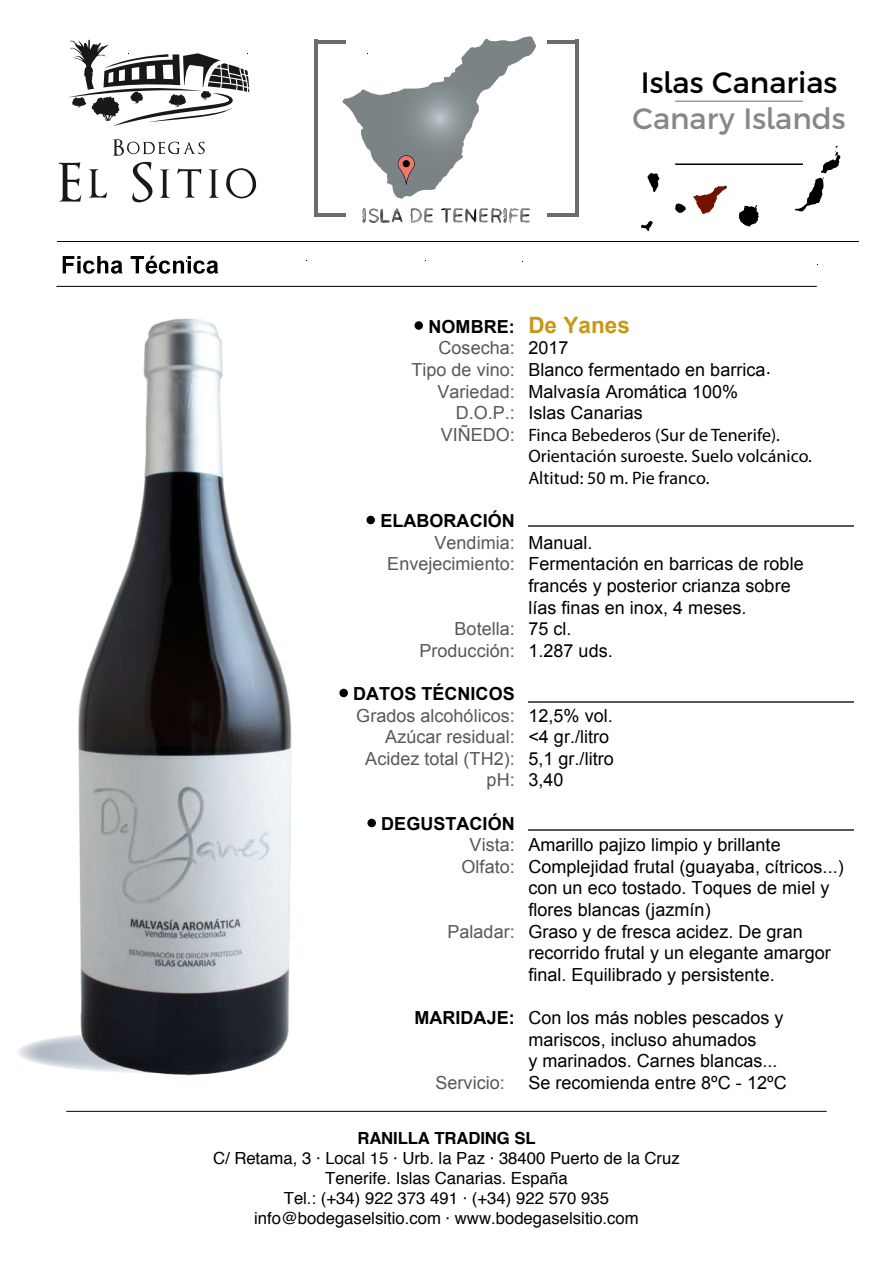
<style>
.page{position:relative;width:893px;height:1263px;background:#fff}
.page>*{position:absolute;margin:0;border:0;box-sizing:border-box;transform-origin:0 0}
.t1{font:29.4px "Argentum Sans";color:#000}
.t2{font:29.4px "Argentum Sans";color:#878787}
.t3{font:700 22.5px "Arial";color:#c99716}
.t4{font:18px/21.6px "Arial";color:#000}
.t5{font:18px/21.6px "Arial";color:#58585a;text-align:right}
.t6{font:18px/21.6px "Myriad Pro";color:#000}
.t7{font:700 18px "Arial";color:#000}
.t8{font:16.65px/20.1px "Helvetica";color:#000;text-align:center}
.t9{font:700 16.65px "Helvetica";letter-spacing:-.005em;color:#000}
</style>
<div class="page">
<svg style="left:16px;top:1031px;width:277px;height:42px"></svg>
<hr style="left:57px;top:286px;width:759px;height:1px;background:#000">
<hr style="left:57px;top:242px;width:801px;height:1px;background:#000">
<svg style="left:63px;top:256px;width:155px;height:18px"></svg>
<hr style="left:67px;top:1111px;width:759px;height:1px;background:#000">
<div style="left:414px;top:321px;width:9px;height:9px;background:#000;border-radius:50%"></div>
<div style="left:366px;top:516px;width:9px;height:8px;background:#000;border-radius:50%"></div>
<div style="left:339px;top:689px;width:9px;height:8px;background:#000;border-radius:50%"></div>
<div style="left:367px;top:819px;width:9px;height:8px;background:#000;border-radius:50%"></div>
<hr style="left:528px;top:526px;width:325px;height:1px;background:#58585a">
<hr style="left:528px;top:701px;width:325px;height:2px;background:#58585a">
<hr style="left:528px;top:829px;width:325px;height:1px;background:#58585a">
<img style="left:78px;top:318px;width:214px;height:757px">
<svg style="left:58px;top:162px;width:23px;height:40px"></svg>
<svg style="left:89px;top:169px;width:18px;height:29px"></svg>
<svg style="left:132px;top:162px;width:20px;height:40px"></svg>
<svg style="left:160px;top:169px;width:10px;height:29px"></svg>
<svg style="left:177px;top:168px;width:24px;height:30px"></svg>
<svg style="left:209px;top:169px;width:10px;height:29px"></svg>
<svg style="left:226px;top:168px;width:30px;height:30px"></svg>
<svg style="left:113px;top:139px;width:92px;height:17px"></svg>
<svg style="left:67px;top:40px;width:182px;height:86px"></svg>
<svg style="left:794px;top:146px;width:46px;height:65px"></svg>
<svg style="left:738px;top:205px;width:21px;height:22px"></svg>
<svg style="left:693px;top:186px;width:34px;height:28px"></svg>
<svg style="left:675px;top:203px;width:10px;height:10px"></svg>
<svg style="left:641px;top:221px;width:12px;height:10px"></svg>
<svg style="left:647px;top:173px;width:12px;height:19px"></svg>
<hr style="left:675px;top:163px;width:127px;height:2px;background:#000">
<hr style="left:314px;top:40px;width:31px;height:4px;background:#6d6c6c">
<hr style="left:314px;top:213px;width:31px;height:4px;background:#6d6c6c">
<hr style="left:314px;top:40px;width:4px;height:177px;background:#6d6c6c">
<hr style="left:547px;top:40px;width:31px;height:4px;background:#6d6c6c">
<hr style="left:547px;top:213px;width:31px;height:4px;background:#6d6c6c">
<hr style="left:575px;top:40px;width:3px;height:177px;background:#6d6c6c">
<svg style="left:342px;top:36px;width:194px;height:163px"></svg>
<div style="left:402px;top:160px;width:8px;height:7px;background:#000;border-radius:50%"></div>
<img style="left:363px;top:209px;width:3px;height:14px">
<img style="left:368px;top:208px;width:10px;height:15px">
<img style="left:380px;top:208px;width:9px;height:15px">
<img style="left:391px;top:209px;width:12px;height:14px">
<img style="left:411px;top:209px;width:11px;height:14px">
<img style="left:424px;top:208px;width:10px;height:15px">
<img style="left:442px;top:208px;width:9px;height:15px">
<img style="left:453px;top:208px;width:10px;height:15px">
<img style="left:465px;top:209px;width:12px;height:14px">
<img style="left:479px;top:208px;width:10px;height:15px">
<img style="left:491px;top:209px;width:10px;height:14px">
<img style="left:503px;top:209px;width:3px;height:14px">
<img style="left:509px;top:208px;width:9px;height:14px">
<img style="left:520px;top:208px;width:10px;height:15px">
<hr style="left:675px;top:100px;width:127px;height:2px;background:#9d9d9c">
<h1 class="t1" style="left:640px;top:60px;width:198px">Islas Canarias</h1>
<h1 class="t2" style="left:632px;top:95px;width:214px">Canary Islands</h1>
<p class="t7" style="left:428px;top:315px;width:88px">NOMBRE:</p>
<p class="t5" style="left:411px;top:337px;width:105px">Cosecha:<br>Tipo de vino:<br>Variedad:<br>D.O.P.:<br>VIÑEDO:</p>
<p class="t7" style="left:380px;top:509px;width:136px">ELABORACIÓN</p>
<p class="t5" style="left:387px;top:532px;width:129px">Vendimia:<br>Envejecimiento:</p>
<p class="t5" style="left:419px;top:618px;width:97px">Botella:<br>Producción:</p>
<p class="t7" style="left:353px;top:682px;width:163px">DATOS TÉCNICOS</p>
<p class="t5" style="left:356px;top:705px;width:160px">Grados alcohólicos:<br>Azúcar residual:<br>Acidez total (TH2): pH:</p>
<p class="t7" style="left:381px;top:811px;width:135px">DEGUSTACIÓN</p>
<p class="t5" style="left:461px;top:834px;width:55px;text-align:center">Vista:<br>Olfato:</p>
<p class="t5" style="left:447px;top:921px;width:69px">Paladar:</p>
<p class="t7" style="left:414px;top:1006px;width:102px">MARIDAJE:</p>
<p class="t5" style="left:435px;top:1072px;width:71px">Servicio:</p>
<p class="t3" style="left:528px;top:310px;width:103px">De Yanes</p>
<p class="t4" style="left:528px;top:337px;width:239px">2017<br>Blanco fermentado en barrica<br>Malvasía Aromática 100%<br>Islas Canarias</p>
<p class="t6" style="left:528px;top:424px;width:285px">Finca Bebederos (Sur de Tenerife).<br>Orientación suroeste. Suelo volcánico.<br>Altitud: 50 m. Pie franco.</p>
<p class="t6" style="left:766px;top:357px;width:5px">.</p>
<p class="t4" style="left:528px;top:532px;width:277px">Manual.<br>Fermentación en barricas de roble francés y posterior crianza sobre lías finas en inox, 4 meses.<br>75 cl.<br>1.287 uds.</p>
<p class="t4" style="left:528px;top:705px;width:87px">12,5% vol. &lt;4 gr./litro<br>5,1 gr./litro<br>3,40</p>
<p class="t4" style="left:528px;top:834px;width:317px">Amarillo pajizo limpio y brillante Complejidad frutal (guayaba, cítricos...) con un eco tostado. Toques de miel y flores blancas (jazmín)<br>Graso y de fresca acidez. De gran recorrido frutal y un elegante amargor final. Equilibrado y persistente.</p>
<p class="t4" style="left:528px;top:1007px;width:260px">Con los más nobles pescados y mariscos, incluso ahumados<br>y marinados. Carnes blancas...<br>Se recomienda entre 8ºC - 12ºC</p>
<p class="t9" style="left:357px;top:1124px;width:180px">RANILLA TRADING SL</p>
<p class="t8" style="left:213px;top:1148px;width:468px">C/ Retama, 3 · Local 15 · Urb. la Paz · 38400 Puerto de la Cruz Tenerife. Islas Canarias. España<br>Tel.: (+34) 922 373 491 · (+34) 922 570 935 info@bodegaselsitio.com · www.bodegaselsitio.com</p>
</div>
